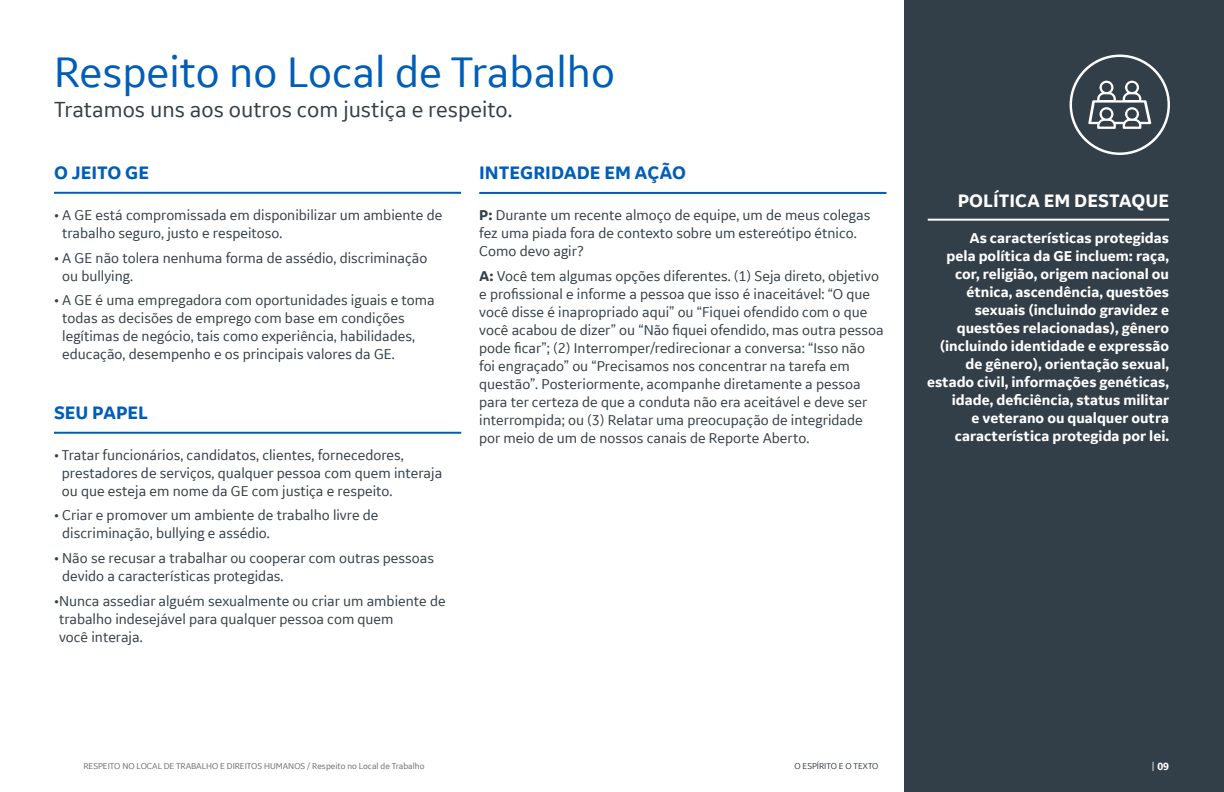
<style>
.page{position:relative;width:1224px;height:792px;background:#fff}
.page>*{position:absolute;margin:0;border:0;box-sizing:border-box;transform-origin:0 0}
.t1{font:45px "GE Inspira Sans";color:#005eb8}
.t2{font:23px "GE Inspira Sans";color:#333f48}
.t3{font:700 19px "GE Inspira Sans";color:#005eb8}
.t4{font:700 19px "GE Inspira Sans";color:#fff}
.t5{font:15px/18px "GE Inspira Sans";color:#333f48}
.t6{font:700 15px/18px "GE Inspira Sans";color:#fff;text-align:right}
.t7{font:700 11px "GE Inspira Sans";color:#fff}
.t8{font:9px "GE Inspira Sans";color:#6d6e71}
.t9{font:9px "GE Inspira Sans";color:#333f48}
.s1{font-weight:700}
.s2{font-weight:400}
</style>
<div class="page">
<div style="left:904px;top:0;width:320px;height:792px;background:#333f48"></div>
<hr style="left:54px;top:192px;width:407px;height:2px;background:#005eb8">
<hr style="left:54px;top:432px;width:407px;height:2px;background:#005eb8">
<hr style="left:479px;top:192px;width:407px;height:2px;background:#005eb8">
<hr style="left:928px;top:219px;width:241px;height:2px;background:#fff">
<svg style="left:1070px;top:55px;width:100px;height:100px"></svg>
<h1 class="t1" style="left:54px;top:44px;width:562px">Respeito no Local de Trabalho</h1>
<h2 class="t2" style="left:54px;top:96px;width:460px">Tratamos uns aos outros com justiça e respeito.</h2>
<p class="t3" style="left:54px;top:161px;width:97px">O JEITO GE</p>
<p class="t5" style="left:62px;top:206px;width:382px;text-indent:-8px">• A GE está compromissada em disponibilizar um ambiente de trabalho seguro, justo e respeitoso.</p>
<p class="t5" style="left:62px;top:248px;width:367px;text-indent:-8px">• A GE não tolera nenhuma forma de assédio, discriminação ou bullying.</p>
<p class="t5" style="left:62px;top:291px;width:374px;text-indent:-8px">• A GE é uma empregadora com oportunidades iguais e toma todas as decisões de emprego com base em condições legítimas de negócio, tais como experiência, habilidades, educação, desempenho e os principais valores da GE.</p>
<p class="t3" style="left:54px;top:401px;width:96px">SEU PAPEL</p>
<p class="t5" style="left:62px;top:445px;width:382px;text-indent:-8px">• Tratar funcionários, candidatos, clientes, fornecedores, prestadores de serviços, qualquer pessoa com quem interaja ou que esteja em nome da GE com justiça e respeito.</p>
<p class="t5" style="left:62px;top:506px;width:318px;text-indent:-8px">• Criar e promover um ambiente de trabalho livre de discriminação, bullying e assédio.</p>
<p class="t5" style="left:62px;top:549px;width:373px;text-indent:-8px">• Não se recusar a trabalhar ou cooperar com outras pessoas devido a características protegidas.</p>
<p class="t5" style="left:59px;top:591px;width:388px;text-indent:-5px">•Nunca assediar alguém sexualmente ou criar um ambiente de trabalho indesejável para qualquer pessoa com quem<br>você interaja.</p>
<p class="t3" style="left:479px;top:161px;width:208px">INTEGRIDADE EM AÇÃO</p>
<p class="t5" style="left:479px;top:206px;width:393px"><span class="s1">P:</span> Durante um recente almoço de equipe, um de meus colegas fez uma piada fora de contexto sobre um estereótipo étnico.<br>Como devo agir?</p>
<p class="t5" style="left:479px;top:266px;width:406px"><span class="s1">A:</span> Você tem algumas opções diferentes. (1) Seja direto, objetivo e profissional e informe a pessoa que isso é inaceitável: “O que você disse é inapropriado aqui” ou “Fiquei ofendido com o que você acabou de dizer” ou “Não fiquei ofendido, mas outra pessoa pode ficar”; (2) Interromper/redirecionar a conversa: “Isso não foi engraçado” ou “Precisamos nos concentrar na tarefa em questão”. Posteriormente, acompanhe diretamente a pessoa para ter certeza de que a conduta não era aceitável e deve ser interrompida; ou (3) Relatar uma preocupação de integridade por meio de um de nossos canais de Reporte Aberto.</p>
<p class="t4" style="left:958px;top:189px;width:213px">POLÍTICA EM DESTAQUE</p>
<p class="t6" style="left:927px;top:229px;width:244px">As características protegidas<br>pela política da GE incluem: raça, cor, religião, origem nacional ou étnica, ascendência, questões sexuais (incluindo gravidez e questões relacionadas), gênero (incluindo identidade e expressão de gênero), orientação sexual, estado civil, informações genéticas, idade, deficiência, status militar<br>e veterano ou qualquer outra característica protegida por lei.</p>
<p class="t8" style="left:84px;top:760px;width:342px">RESPEITO NO LOCAL DE TRABALHO E DIREITOS HUMANOS / Respeito no Local de Trabalho</p>
<p class="t9" style="left:794px;top:760px;width:86px">O ESPÍRITO E O TEXTO</p>
<p class="t7" style="left:1152px;top:760px;width:19px"><span class="s2">|</span> 09</p>
</div>
